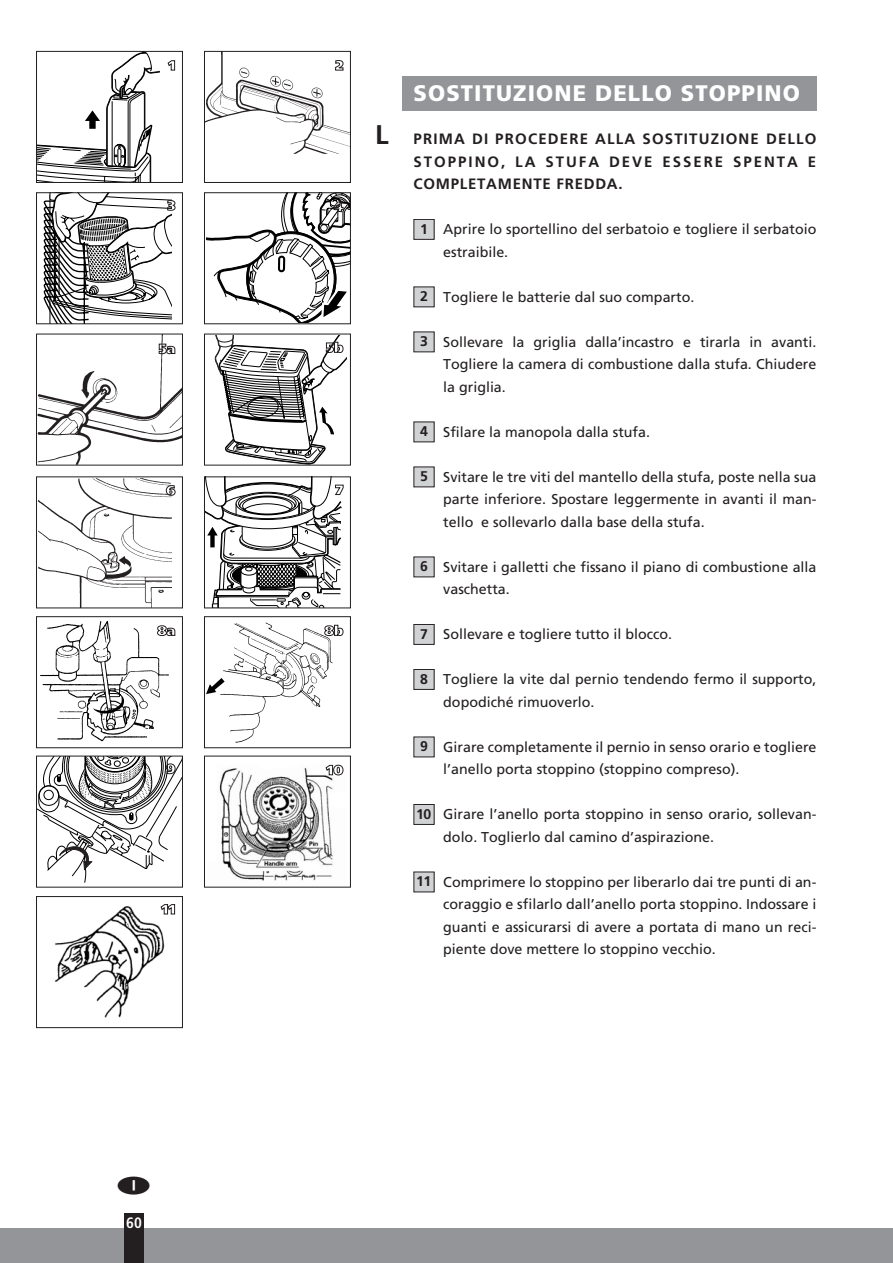
<style>
.page{position:relative;width:893px;height:1263px;background:#fff}
.page>*{position:absolute;margin:0;border:0;box-sizing:border-box;transform-origin:0 0}
._01_kouskop{font:900 22.5px "Frutiger";letter-spacing:.05em;color:#fff}
.subkop{font:700 15px/22.5px "Frutiger";letter-spacing:.135em;color:#231f20;text-align:justify}
.t1{font:700 condensed 15px "Frutiger";color:#fff}
.t2{font:14.25px/22.5px "Frutiger";color:#231f20}
.t3{font:700 14.1px "Frutiger";color:#231f20}
.s1{font-size:27px}
</style>
<div class="page">
<div style="left:0;top:1229px;width:893px;height:34px;background:#939598"></div>
<div style="left:124px;top:1213px;width:20px;height:50px;background:#231f20"></div>
<div style="left:402px;top:77px;width:414px;height:34px;background:#939598"></div>
<div style="left:414px;top:219px;width:20px;height:20px;background:#d1d2d4"></div>
<div style="left:413px;top:219px;width:21px;height:21px;border:1px solid #231f20"></div>
<div style="left:414px;top:287px;width:20px;height:20px;background:#d1d2d4"></div>
<div style="left:414px;top:332px;width:20px;height:20px;background:#d1d2d4"></div>
<div style="left:414px;top:422px;width:20px;height:20px;background:#d1d2d4"></div>
<div style="left:414px;top:467px;width:20px;height:20px;background:#d1d2d4"></div>
<div style="left:414px;top:557px;width:20px;height:20px;background:#d1d2d4"></div>
<div style="left:414px;top:624px;width:20px;height:20px;background:#d1d2d4"></div>
<div style="left:413px;top:624px;width:21px;height:21px;border:1px solid #231f20"></div>
<div style="left:414px;top:669px;width:20px;height:20px;background:#d1d2d4"></div>
<div style="left:413px;top:669px;width:21px;height:21px;border:1px solid #231f20"></div>
<div style="left:414px;top:737px;width:20px;height:20px;background:#d1d2d4"></div>
<div style="left:414px;top:804px;width:20px;height:20px;background:#d1d2d4"></div>
<div style="left:413px;top:804px;width:21px;height:21px;border:1px solid #231f20"></div>
<div style="left:414px;top:872px;width:20px;height:20px;background:#d1d2d4"></div>
<img style="left:206px;top:53px;width:143px;height:101px">
<div style="left:204px;top:51px;width:147px;height:132px;border:1px solid #231f20"></div>
<svg style="left:335px;top:60px;width:8px;height:10px"></svg>
<svg style="left:38px;top:53px;width:122px;height:128px"></svg>
<div style="left:36px;top:51px;width:147px;height:132px;border:1px solid #231f20"></div>
<svg style="left:168px;top:60px;width:7px;height:10px"></svg>
<img style="left:206px;top:622px;width:133px;height:120px">
<svg style="left:206px;top:678px;width:19px;height:16px"></svg>
<div style="left:204px;top:616px;width:147px;height:132px;border:1px solid #231f20"></div>
<svg style="left:324px;top:625px;width:19px;height:11px"></svg>
<img style="left:40px;top:621px;width:129px;height:121px">
<svg style="left:88px;top:691px;width:38px;height:29px"></svg>
<div style="left:36px;top:616px;width:147px;height:132px;border:1px solid #231f20"></div>
<svg style="left:157px;top:625px;width:18px;height:11px"></svg>
<img style="left:219px;top:764px;width:125px;height:117px">
<div style="left:204px;top:756px;width:147px;height:131px;border:1px solid #231f20"></div>
<svg style="left:326px;top:765px;width:17px;height:10px"></svg>
<img style="left:54px;top:904px;width:122px;height:114px">
<div style="left:36px;top:896px;width:147px;height:132px;border:1px solid #231f20"></div>
<svg style="left:161px;top:904px;width:14px;height:10px"></svg>
<img style="left:38px;top:336px;width:143px;height:127px">
<div style="left:36px;top:334px;width:147px;height:131px;border:1px solid #231f20"></div>
<svg style="left:159px;top:344px;width:16px;height:10px"></svg>
<div style="left:204px;top:334px;width:147px;height:131px;border:1px solid #231f20"></div>
<svg style="left:210px;top:335px;width:136px;height:130px"></svg>
<img style="left:38px;top:479px;width:133px;height:127px">
<div style="left:36px;top:476px;width:147px;height:132px;border:1px solid #231f20"></div>
<svg style="left:166px;top:485px;width:9px;height:11px"></svg>
<div style="left:204px;top:476px;width:147px;height:132px;border:1px solid #231f20"></div>
<svg style="left:204px;top:477px;width:140px;height:131px"></svg>
<div style="left:36px;top:756px;width:147px;height:131px;border:1px solid #231f20"></div>
<svg style="left:37px;top:756px;width:145px;height:127px"></svg>
<div style="left:36px;top:192px;width:147px;height:132px;border:1px solid #231f20"></div>
<svg style="left:44px;top:193px;width:131px;height:131px"></svg>
<div style="left:204px;top:192px;width:147px;height:132px;border:1px solid #231f20"></div>
<svg style="left:207px;top:193px;width:143px;height:131px"></svg>
<p class="t1" style="left:126px;top:1214px;width:17px">60</p>
<p class="_01_kouskop" style="left:413px;top:80px;width:388px">SOSTITUZIONE DELLO STOPPINO</p>
<p class="subkop" style="left:413px;top:127px;width:405px;text-indent:-38px"><span class="s1">L</span> PRIMA DI PROCEDERE ALLA SOSTITUZIONE DELLO STOPPINO, LA STUFA DEVE ESSERE SPENTA E COMPLETAMENTE FREDDA.</p>
<p class="t3" style="left:420px;top:221px;width:9px">1</p>
<p class="t2" style="left:443px;top:218px;width:375px">Aprire lo sportellino del serbatoio e togliere il serbatoio estraibile.</p>
<p class="t3" style="left:420px;top:288px;width:9px">2</p>
<p class="t2" style="left:443px;top:285px;width:253px">Togliere le batterie dal suo comparto.</p>
<p class="t3" style="left:420px;top:333px;width:9px">3</p>
<p class="t2" style="left:443px;top:330px;width:375px;text-align:justify">Sollevare la griglia dalla’incastro e tirarla in avanti.<br>Togliere la camera di combustione dalla stufa. Chiudere la griglia.</p>
<p class="t3" style="left:420px;top:423px;width:9px">4</p>
<p class="t2" style="left:443px;top:420px;width:208px">Sfilare la manopola dalla stufa.</p>
<p class="t3" style="left:420px;top:468px;width:9px">5</p>
<p class="t2" style="left:443px;top:465px;width:375px;text-align:justify">Svitare le tre viti del mantello della stufa, poste nella sua parte inferiore. Spostare leggermente in avanti il man&shy;tello e sollevarlo dalla base della stufa.</p>
<p class="t3" style="left:420px;top:558px;width:9px">6</p>
<p class="t2" style="left:443px;top:555px;width:375px">Svitare i galletti che fissano il piano di combustione alla vaschetta.</p>
<p class="t3" style="left:420px;top:626px;width:9px">7</p>
<p class="t2" style="left:443px;top:623px;width:230px">Sollevare e togliere tutto il blocco.</p>
<p class="t3" style="left:420px;top:671px;width:9px">8</p>
<p class="t2" style="left:443px;top:668px;width:375px">Togliere la vite dal pernio tendendo fermo il supporto, dopodiché rimuoverlo.</p>
<p class="t3" style="left:420px;top:738px;width:9px">9</p>
<p class="t2" style="left:443px;top:735px;width:375px">Girare completamente il pernio in senso orario e togliere l’anello porta stoppino (stoppino compreso).</p>
<p class="t3" style="left:416px;top:806px;width:17px">10</p>
<p class="t2" style="left:443px;top:803px;width:375px">Girare l’anello porta stoppino in senso orario, sollevan&shy;dolo. Toglierlo dal camino d’aspirazione.</p>
<p class="t3" style="left:416px;top:873px;width:17px">11</p>
<p class="t2" style="left:443px;top:870px;width:375px;text-align:justify">Comprimere lo stoppino per liberarlo dai tre punti di an&shy;coraggio e sfilarlo dall’anello porta stoppino. Indossare i guanti e assicurarsi di avere a portata di mano un reci&shy;piente dove mettere lo stoppino vecchio.</p>
</div>
